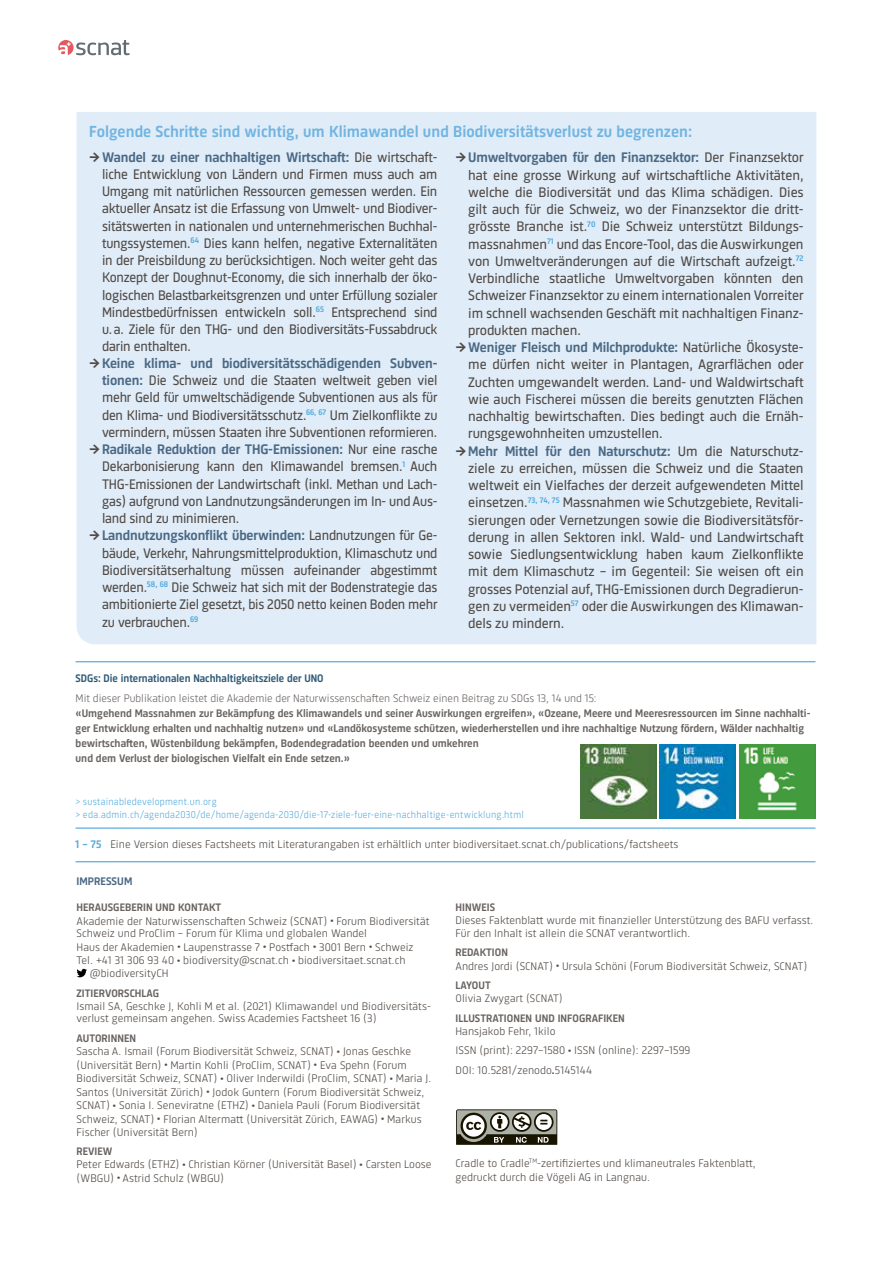
<style>
.page{position:relative;width:893px;height:1263px;background:#fff}
.page>*{position:absolute;margin:0;border:0;box-sizing:border-box;transform-origin:0 0}
.t1{font:500 16.5px "Sinews Sans Pro";letter-spacing:.005em;color:#72b5e1}
.t2{font:14.25px/17.2px "Sinews Sans Pro";letter-spacing:-.015em;color:#514a45;text-align:justify}
.t3{font:300 11.4px/13.4px "Sinews Sans Pro";letter-spacing:.005em;color:#514a45;scale:1.04 1}
.t4{font:500 11.4px "Sinews Sans Pro";letter-spacing:.005em;color:#4b6984;scale:1.04 1}
.t5{font:500 11.25px/15px "Sinews Sans Pro";color:#696461}
.t6{font:300 11.25px "Sinews Sans Pro";color:#696461}
.t7{font:500 11.25px "Sinews Sans Pro";color:#305a77}
.t8{font:500 11.1px "Sinews Sans Pro";letter-spacing:.005em;color:#696461}
.t9{font:300 11.1px "Sinews Sans Pro";letter-spacing:.005em;color:#514a45}
.t10{font:300 10.2px/13.5px "Sinews Sans Pro";letter-spacing:.02em;color:#55aadb}
.s1{font-weight:500}
.s2{font-weight:500;color:#4b6984}
.s3{font-weight:500;color:#55aadb}
.s4{font-weight:500;font-size:7.5px}
</style>
<div class="page">
<div style="left:77px;top:112px;width:739px;height:532px;background:#e0edf9"></div>
<svg style="left:77px;top:969px;width:10px;height:8px"></svg>
<hr style="left:76px;top:861px;width:739px;height:1px;background:#55aadb">
<hr style="left:76px;top:827px;width:739px;height:2px;background:#55aadb">
<img style="left:580px;top:744px;width:76px;height:74px">
<img style="left:660px;top:744px;width:76px;height:74px">
<img style="left:739px;top:744px;width:76px;height:74px">
<hr style="left:76px;top:661px;width:739px;height:1px;background:#55aadb">
<svg style="left:456px;top:1109px;width:101px;height:36px"></svg>
<svg style="left:58px;top:40px;width:72px;height:15px"></svg>
<p class="t1" style="left:89px;top:119px;width:604px">Folgende Schritte sind wichtig, um Klimawandel und Biodiversitätsverlust zu begrenzen:</p>
<p class="t2" style="left:102px;top:147px;width:337px;text-indent:-13px"><span class="s1">→</span><span class="s2">Wandel zu einer nachhaltigen Wirtschaft:</span> Die wirtschaft&shy;liche Entwicklung von Ländern und Firmen muss auch am Umgang mit natürlichen Ressourcen gemessen werden. Ein aktueller Ansatz ist die Erfassung von Umwelt- und Biodiver&shy;sitätswerten in nationalen und unternehmerischen Buchhal&shy;tungssystemen.<sup>64</sup> Dies kann helfen, negative Externalitäten in der Preisbildung zu berücksichtigen. Noch weiter geht das Konzept der Doughnut-Economy, die sich innerhalb der öko&shy;logischen Belastbarkeitsgrenzen und unter Erfüllung sozialer Mindestbedürfnissen entwickeln soll.<sup>65</sup> Entsprechend sind u. a. Ziele für den THG- und den Biodiversitäts-Fussabdruck darin enthalten.</p>
<p class="t2" style="left:102px;top:353px;width:337px;text-indent:-13px"><span class="s1">→</span><span class="s2">Keine klima- und biodiversitätsschädigenden Subven&shy;tionen:</span> Die Schweiz und die Staaten weltweit geben viel mehr Geld für umweltschädigende Subventionen aus als für den Klima- und Biodiversitätsschutz.<sup>66,</sup> <sup>67</sup> Um Zielkonflikte zu vermindern, müssen Staaten ihre Subventionen reformieren.</p>
<p class="t2" style="left:102px;top:440px;width:337px;text-indent:-13px"><span class="s1">→</span><span class="s2">Radikale Reduktion der THG-Emissionen:</span> Nur eine rasche Dekarbonisierung kann den Klimawandel bremsen.<sup>1</sup> Auch THG-Emissionen der Landwirtschaft (inkl. Methan und Lach&shy;gas) aufgrund von Landnutzungsänderungen im In- und Aus&shy;land sind zu minimieren.</p>
<p class="t2" style="left:102px;top:526px;width:337px;text-indent:-13px"><span class="s1">→</span><span class="s2">Landnutzungskonflikt überwinden:</span> Landnutzungen für Ge&shy;bäude, Verkehr, Nahrungsmittelproduktion, Klimaschutz und Biodiversitätserhaltung müssen aufeinander abgestimmt werden.<sup>58,</sup> <sup>68</sup> Die Schweiz hat sich mit der Bodenstrategie das ambitionierte Ziel gesetzt, bis 2050 netto keinen Boden mehr zu verbrauchen.<sup>69</sup></p>
<p class="t2" style="left:468px;top:148px;width:337px;text-indent:-13px"><span class="s1">→</span><span class="s2">Umweltvorgaben für den Finanzsektor:</span> Der Finanzsektor hat eine grosse Wirkung auf wirtschaftliche Aktivitäten, welche die Biodiversität und das Klima schädigen. Dies gilt auch für die Schweiz, wo der Finanzsektor die dritt&shy;grösste Branche ist.<sup>70</sup> Die Schweiz unterstützt Bildungs&shy;massnahmen<sup>71</sup> und das Encore-Tool, das die Auswirkungen von Umweltveränderungen auf die Wirtschaft aufzeigt.<sup>72<br></sup>Verbindliche staatliche Umweltvorgaben könnten den Schweizer Finanzsektor zu einem internationalen Vorreiter im schnell wachsenden Geschäft mit nachhaltigen Finanz&shy;produkten machen.</p>
<p class="t2" style="left:468px;top:338px;width:337px;text-indent:-13px"><span class="s1">→</span><span class="s2">Weniger Fleisch und Milchprodukte:</span> Natürliche Ökosyste&shy;me dürfen nicht weiter in Plantagen, Agrarflächen oder Zuchten umgewandelt werden. Land- und Waldwirtschaft wie auch Fischerei müssen die bereits genutzten Flächen nachhaltig bewirtschaften. Dies bedingt auch die Ernäh&shy;rungsgewohnheiten umzustellen.</p>
<p class="t2" style="left:468px;top:441px;width:337px;text-indent:-13px"><span class="s1">→</span><span class="s2">Mehr Mittel für den Naturschutz:</span> Um die Naturschutz&shy;ziele zu erreichen, müssen die Schweiz und die Staaten weltweit ein Vielfaches der derzeit aufgewendeten Mittel einsetzen.<sup>73,</sup> <sup>74,</sup> <sup>75</sup> Massnahmen wie Schutzgebiete, Revitali&shy;sierungen oder Vernetzungen sowie die Biodiversitätsför&shy;derung in allen Sektoren inkl. Wald- und Landwirtschaft sowie Siedlungsentwicklung haben kaum Zielkonflikte mit dem Klimaschutz – im Gegenteil: Sie weisen oft ein grosses Potenzial auf, THG-Emissionen durch Degradierun&shy;gen zu vermeiden<sup>57</sup> oder die Auswirkungen des Klimawan&shy;dels zu mindern.</p>
<p class="t7" style="left:76px;top:670px;width:250px">SDGs: Die internationalen Nachhaltigkeitsziele der UNO</p>
<p class="t6" style="left:76px;top:690px;width:523px">Mit dieser Publikation leistet die Akademie der Naturwissenschaften Schweiz einen Beitrag zu SDGs 13, 14 und 15:</p>
<p class="t5" style="left:76px;top:704px;width:736px">«Umgehend Massnahmen zur Bekämpfung des Klimawandels und seiner Auswirkungen ergreifen», «Ozeane, Meere und Meeresressourcen im Sinne nachhalti&shy;ger Entwicklung erhalten und nachhaltig nutzen» und «Landökosysteme schützen, wiederherstellen und ihre nachhaltige Nutzung fördern, Wälder nachhaltig bewirtschaften, Wüstenbildung bekämpfen, Bodendegradation beenden und umkehren<br>und dem Verlust der biologischen Vielfalt ein Ende setzen.»</p>
<p class="t10" style="left:76px;top:794px;width:450px">&gt; sustainabledevelopment.un.org<br>&gt; eda.admin.ch/agenda2030/de/home/agenda-2030/die-17-ziele-fuer-eine-nachhaltige-entwicklung.html</p>
<p class="t3" style="left:76px;top:837px;width:581px"><span class="s3">1 – 75</span> Eine Version dieses Factsheets mit Literaturangaben ist erhältlich unter biodiversitaet.scnat.ch/publications/factsheets</p>
<p class="t4" style="left:77px;top:873px;width:55px">IMPRESSUM</p>
<p class="t8" style="left:77px;top:899px;width:146px">HERAUSGEBERIN UND KONTAKT</p>
<p class="t3" style="left:77px;top:913px;width:341px">Akademie der Naturwissenschaften Schweiz (SCNAT) <span class="s4">•</span> Forum Biodiversität</p>
<p class="t3" style="left:77px;top:926px;width:281px">Schweiz und ProClim – Forum für Klima und globalen Wandel</p>
<p class="t3" style="left:77px;top:939px;width:326px">Haus der Akademien <span class="s4">•</span> Laupenstrasse 7 <span class="s4">•</span> Postfach <span class="s4">•</span> 3001 Bern <span class="s4">•</span> Schweiz</p>
<p class="t3" style="left:77px;top:953px;width:318px">Tel. +41 31 306 93 40 <span class="s4">•</span> biodiversity@scnat.ch <span class="s4">•</span> biodiversitaet.scnat.ch</p>
<p class="t3" style="left:90px;top:966px;width:77px">@biodiversityCH</p>
<p class="t8" style="left:77px;top:984px;width:84px">ZITIERVORSCHLAG</p>
<p class="t3" style="left:77px;top:998px;width:341px;line-height:12.9px">Ismail SA, Geschke J, Kohli M et al. (2021) Klimawandel und Biodiversitäts&shy;verlust gemeinsam angehen. Swiss Academies Factsheet 16 (3)</p>
<p class="t8" style="left:77px;top:1030px;width:61px">AUTORINNEN</p>
<p class="t3" style="left:77px;top:1044px;width:343px">Sascha A. Ismail (Forum Biodiversität Schweiz, SCNAT) <span class="s4">•</span> Jonas Geschke (Universität Bern) <span class="s4">•</span> Martin Kohli (ProClim, SCNAT) <span class="s4">•</span> Eva Spehn (Forum Biodiversität Schweiz, SCNAT) <span class="s4">•</span> Oliver Inderwildi (ProClim, SCNAT) <span class="s4">•</span> Maria J.<br>Santos (Universität Zürich) <span class="s4">•</span> Jodok Guntern (Forum Biodiversität Schweiz, SCNAT) <span class="s4">•</span> Sonia I. Seneviratne (ETHZ) <span class="s4">•</span> Daniela Pauli (Forum Biodiversität Schweiz, SCNAT) <span class="s4">•</span> Florian Altermatt (Universität Zürich, EAWAG) <span class="s4">•</span> Markus Fischer (Universität Bern)</p>
<p class="t8" style="left:77px;top:1143px;width:38px">REVIEW</p>
<p class="t3" style="left:77px;top:1157px;width:343px">Peter Edwards (ETHZ) <span class="s4">•</span> Christian Körner (Universität Basel) <span class="s4">•</span> Carsten Loose (WBGU) <span class="s4">•</span> Astrid Schulz (WBGU)</p>
<p class="t8" style="left:455px;top:899px;width:41px">HINWEIS</p>
<p class="t3" style="left:455px;top:913px;width:346px;line-height:12.9px">Dieses Faktenblatt wurde mit finanzieller Unterstützung des BAFU verfasst.<br>Für den Inhalt ist allein die SCNAT verantwortlich.</p>
<p class="t8" style="left:455px;top:944px;width:54px">REDAKTION</p>
<p class="t3" style="left:455px;top:958px;width:340px">Andres Jordi (SCNAT) <span class="s4">•</span> Ursula Schöni (Forum Biodiversität Schweiz, SCNAT)</p>
<p class="t8" style="left:455px;top:977px;width:37px">LAYOUT</p>
<p class="t9" style="left:455px;top:991px;width:109px">Olivia Zwygart (SCNAT)</p>
<p class="t8" style="left:455px;top:1010px;width:171px">ILLUSTRATIONEN UND INFOGRAFIKEN</p>
<p class="t3" style="left:455px;top:1020px;width:227px;line-height:19.6px">Hansjakob Fehr, 1kilo<br>ISSN (print): 2297–1580 <span class="s4">•</span> ISSN (online): 2297–1599<br>DOI: 10.5281/zenodo<span class="s1">.</span>5145144</p>
<p class="t3" style="left:455px;top:1155px;width:290px">Cradle to Cradle<sup>TM</sup>-zertifiziertes und klimaneutrales Faktenblatt, gedruckt durch die Vögeli AG in Langnau.</p>
</div>
